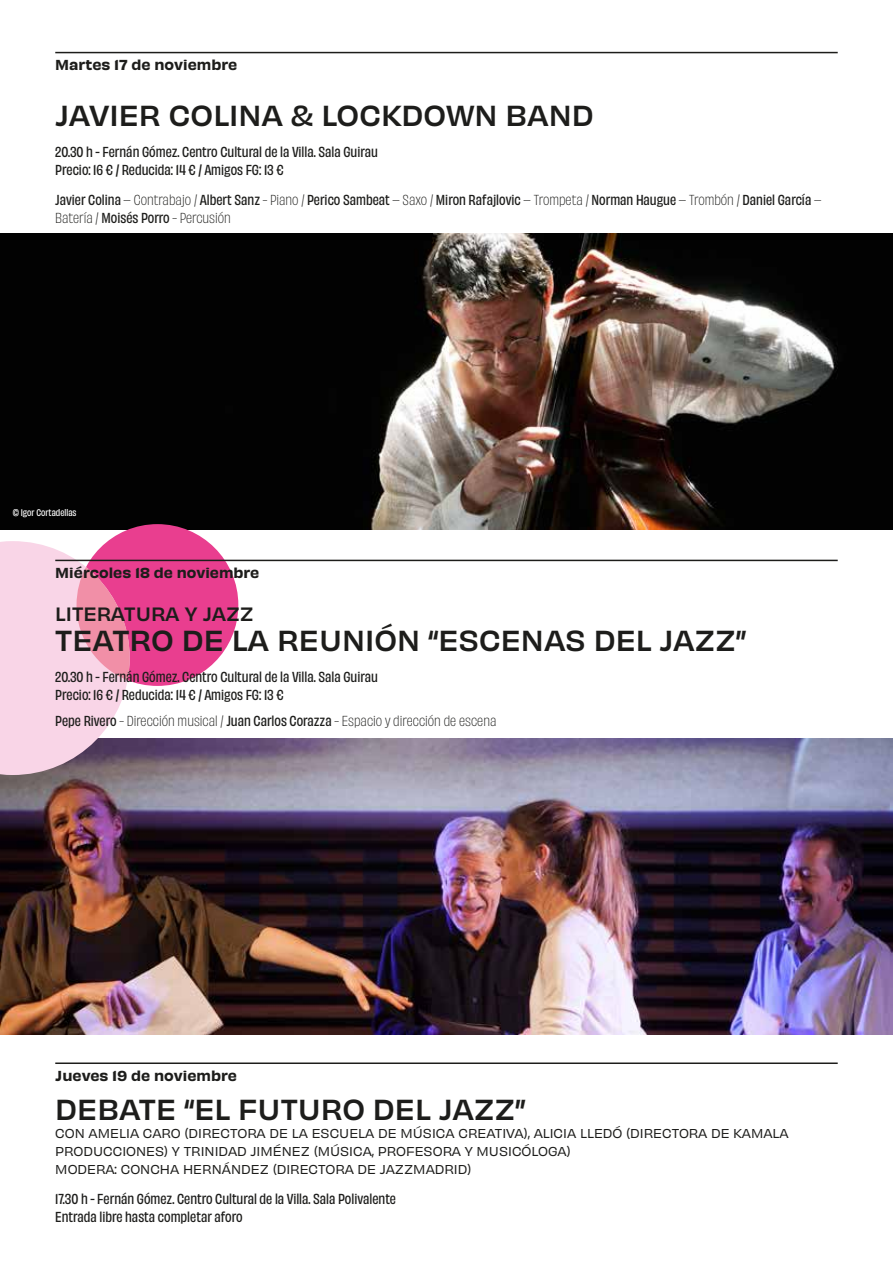
<style>
.page{position:relative;width:893px;height:1263px;background:#fff}
.page>*{position:absolute;margin:0;border:0;box-sizing:border-box;transform-origin:0 0}
.t1{font:500 27px "Obviously";color:#1d1d1b}
.t2{font:500 18px "Obviously";color:#1d1d1b}
.t3{font:13.5px/18px "Obviously Narw Medi";color:#1d1d1b}
.t4{font:13.5px "Obviously Narw Lght";color:#1d1d1b}
.t5{font:13.5px "Obviously Semi";color:#1d1d1b}
.t6{font:12px/18px "Obviously";color:#1d1d1b}
.t7{font:9px "Obviously Narw Medi";color:#fff}
.s1{font-family:"Obviously Narw Lght"}
.s2{font-family:"Obviously Narw Medi"}
</style>
<div class="page">
<img style="left:0;top:234px;width:893px;height:295px">
<img style="left:0;top:739px;width:893px;height:295px">
<div style="left:77px;top:524px;width:161px;height:162px;background:#e93e8f;border-radius:50%"></div>
<svg style="left:0;top:541px;width:130px;height:234px;background:#ecbbd1"></svg>
<hr style="left:55px;top:52px;width:783px;height:1px;background:#1d1d1b">
<hr style="left:55px;top:560px;width:783px;height:1px;background:#1d1d1b">
<hr style="left:55px;top:1062px;width:783px;height:2px;background:#1d1d1b">
<p class="t5" style="left:55px;top:54px;width:184px">Martes 17 de noviembre</p>
<h1 class="t1" style="left:55px;top:94px;width:540px">JAVIER COLINA &amp; LOCKDOWN BAND</h1>
<p class="t3" style="left:55px;top:141px;width:324px">20.30 h - Fernán Gómez. Centro Cultural de la Villa. Sala Guirau<br>Precio: 16 € / Reducida: 14 € / Amigos FG: 13 €</p>
<p class="t3" style="left:55px;top:190px;width:768px">Javier Colina <span class="s1">– Contrabajo /</span> Albert Sanz <span class="s1">- Piano /</span> Perico Sambeat <span class="s1">– Saxo /</span> Miron Rafajlovic <span class="s1">– Trompeta /</span> Norman Haugue <span class="s1">– Trombón /</span> Daniel García <span class="s1">–</span></p>
<p class="t4" style="left:55px;top:209px;width:177px">Batería / <span class="s2">Moisés Porro</span> - Percusión</p>
<p class="t7" style="left:13px;top:506px;width:65px">© Igor Cortadellas</p>
<p class="t5" style="left:55px;top:562px;width:206px">Miércoles 18 de noviembre</p>
<h2 class="t2" style="left:55px;top:600px;width:200px">LITERATURA Y JAZZ</h2>
<h1 class="t1" style="left:55px;top:619px;width:693px">TEATRO DE LA REUNIÓN “ESCENAS DEL JAZZ”</h1>
<p class="t3" style="left:55px;top:666px;width:324px">20.30 h - Fernán Gómez. Centro Cultural de la Villa. Sala Guirau<br>Precio: 16 € / Reducida: 14 € / Amigos FG: 13 €</p>
<p class="t4" style="left:55px;top:712px;width:443px"><span class="s2">Pepe Rivero</span> - Dirección musical / <span class="s2">Juan Carlos Corazza</span> - Espacio y dirección de escena</p>
<p class="t5" style="left:55px;top:1065px;width:183px">Jueves 19 de noviembre</p>
<h1 class="t1" style="left:55px;top:1088px;width:472px">DEBATE “EL FUTURO DEL JAZZ”</h1>
<p class="t6" style="left:55px;top:1123px;width:735px">CON AMELIA CARO (DIRECTORA DE LA ESCUELA DE MÚSICA CREATIVA), ALICIA LLEDÓ (DIRECTORA DE KAMALA<br>PRODUCCIONES) Y TRINIDAD JIMÉNEZ (MÚSICA, PROFESORA Y MUSICÓLOGA)<br>MODERA: CONCHA HERNÁNDEZ (DIRECTORA DE JAZZMADRID)</p>
<p class="t3" style="left:55px;top:1189px;width:342px">17.30 h - Fernán Gómez. Centro Cultural de la Villa. Sala Polivalente<br>Entrada libre hasta completar aforo</p>
</div>
